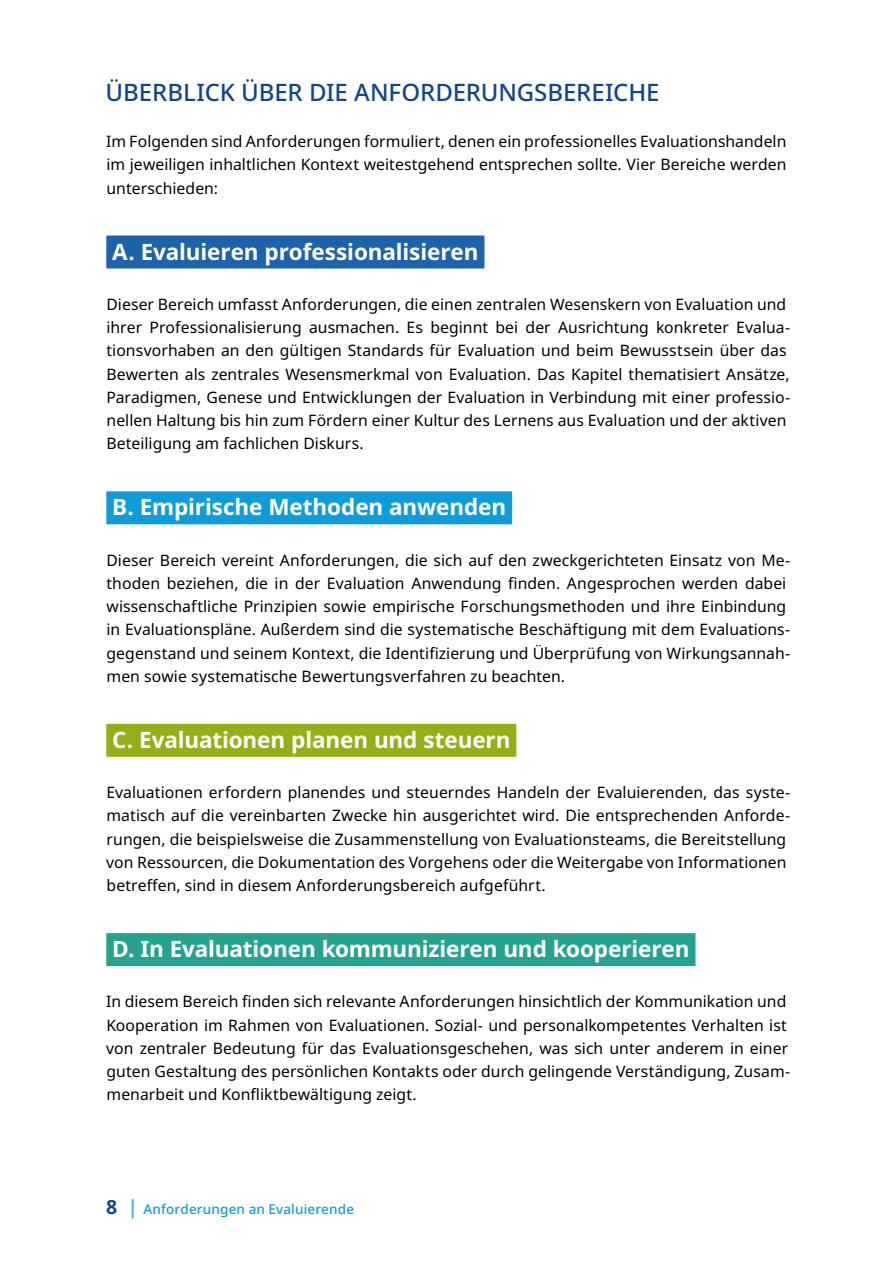
<style>
.page{position:relative;width:893px;height:1263px;background:#fff}
.page>*{position:absolute;margin:0;border:0;box-sizing:border-box;transform-origin:0 0}
.Headline_H1{font:500 24px "Noto Sans";letter-spacing:-.005em;color:#11458e}
.t1{font:700 22.5px "Noto Sans";letter-spacing:-.005em;color:#fff}
.Fließtext{font:15.75px/23.2px "Noto Sans";letter-spacing:.005em;color:#000}
.t2{font:500 13.5px "Noto Sans";letter-spacing:.01em;color:#0f9cd8}
.s1{font-weight:700;font-size:19.5px;color:#11458e}
.s2{font-weight:700;font-size:19.5px;color:#4dbadd}
</style>
<div class="page">
<div style="left:106px;top:236px;width:378px;height:33px;background:#1e62a9"></div>
<div style="left:106px;top:491px;width:406px;height:33px;background:#0f9cd8"></div>
<div style="left:106px;top:724px;width:410px;height:33px;background:#96ae1a"></div>
<div style="left:106px;top:933px;width:589px;height:33px;background:#26a38e"></div>
<p class="Headline_H1" style="left:106px;top:75px;width:555px">ÜBERBLICK ÜBER DIE ANFORDERUNGSBEREICHE</p>
<p class="Fließtext" style="left:106px;top:130px;width:682px;text-align:justify">Im Folgenden sind Anforderungen formuliert, denen ein professionelles Evaluationshandeln im jeweiligen inhaltlichen Kontext weitestgehend entsprechen sollte. Vier Bereiche werden unterschieden:</p>
<h1 class="t1" style="left:112px;top:235px;width:368px">A. Evaluieren professionalisieren</h1>
<p class="Fließtext" style="left:106px;top:293px;width:685px">Dieser Bereich umfasst Anforderungen, die einen zentralen Wesenskern von Evaluation und ihrer Professionalisierung ausmachen. Es beginnt bei der Ausrichtung konkreter Evalua&shy;tionsvorhaben an den gültigen Standards für Evaluation und beim Bewusstsein über das Bewerten als zentrales Wesensmerkmal von Evaluation. Das Kapitel thematisiert Ansätze, Paradigmen, Genese und Entwicklungen der Evaluation in Verbindung mit einer professio&shy;nellen Haltung bis hin zum Fördern einer Kultur des Lernens aus Evaluation und der aktiven Beteiligung am fachlichen Diskurs.</p>
<h1 class="t1" style="left:112px;top:491px;width:396px">B. Empirische Methoden anwenden</h1>
<p class="Fließtext" style="left:106px;top:549px;width:685px">Dieser Bereich vereint Anforderungen, die sich auf den zweckgerichteten Einsatz von Me&shy;thoden beziehen, die in der Evaluation Anwendung finden. Angesprochen werden dabei wissenschaftliche Prinzipien sowie empirische Forschungsmethoden und ihre Einbindung in Evaluationspläne. Außerdem sind die systematische Beschäftigung mit dem Evaluations&shy;gegenstand und seinem Kontext, die Identifizierung und Überprüfung von Wirkungsannah&shy;men sowie systematische Bewertungsverfahren zu beachten.</p>
<h1 class="t1" style="left:112px;top:724px;width:400px">C. Evaluationen planen und steuern</h1>
<p class="Fließtext" style="left:106px;top:781px;width:685px">Evaluationen erfordern planendes und steuerndes Handeln der Evaluierenden, das syste&shy;matisch auf die vereinbarten Zwecke hin ausgerichtet wird. Die entsprechenden Anforde&shy;rungen, die beispielsweise die Zusammenstellung von Evaluationsteams, die Bereitstellung von Ressourcen, die Dokumentation des Vorgehens oder die Weitergabe von Informationen betreffen, sind in diesem Anforderungsbereich aufgeführt.</p>
<h1 class="t1" style="left:112px;top:933px;width:579px">D. In Evaluationen kommunizieren und kooperieren</h1>
<p class="Fließtext" style="left:106px;top:990px;width:686px">In diesem Bereich finden sich relevante Anforderungen hinsichtlich der Kommunikation und Kooperation im Rahmen von Evaluationen. Sozial- und personalkompetentes Verhalten ist von zentraler Bedeutung für das Evaluationsgeschehen, was sich unter anderem in einer guten Gestaltung des persönlichen Kontakts oder durch gelingende Verständigung, Zusam&shy;menarbeit und Konfliktbewältigung zeigt.</p>
<p class="t2" style="left:106px;top:1200px;width:249px"><span class="s1">8</span> <span class="s2">|</span> Anforderungen an Evaluierende</p>
</div>
